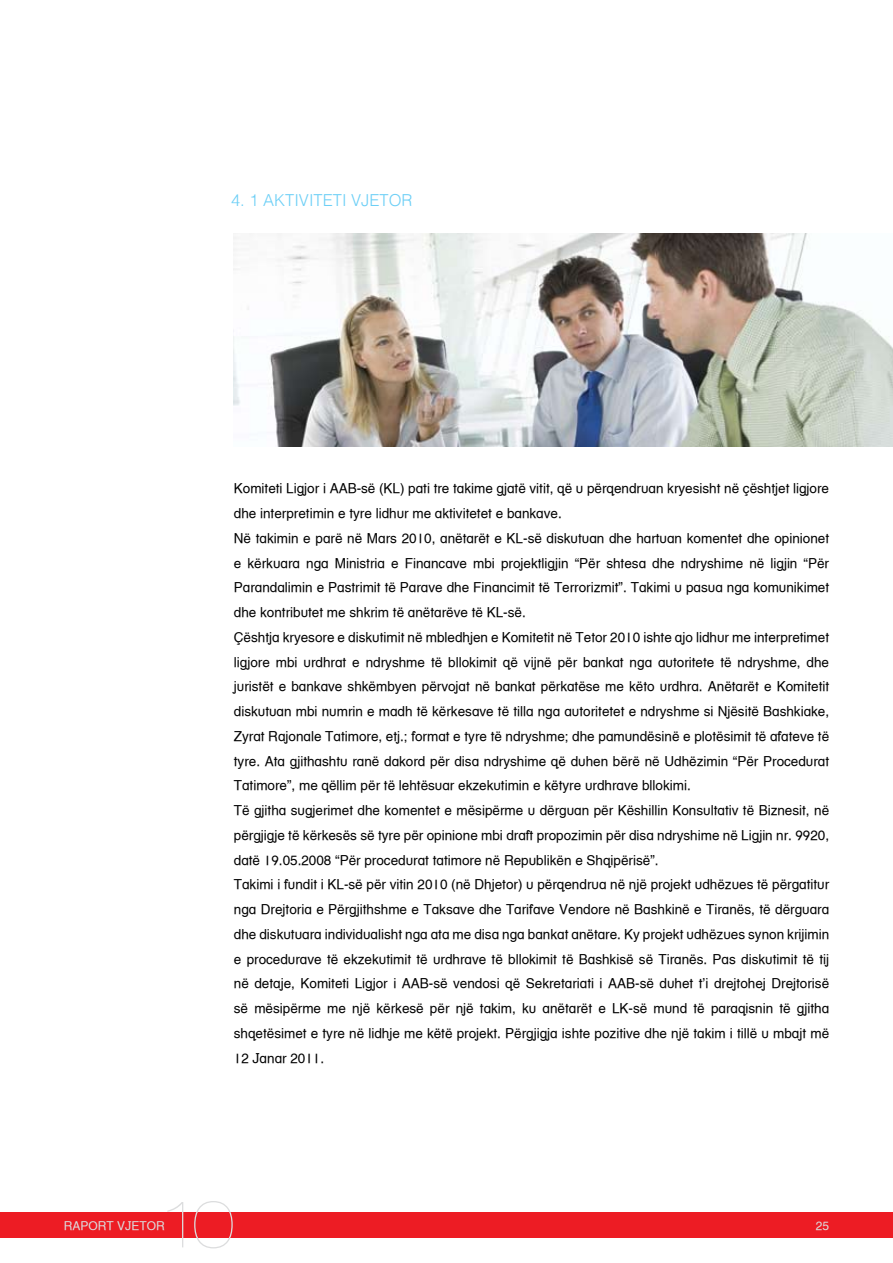
<style>
.page{position:relative;width:893px;height:1263px;background:#fff}
.page>*{position:absolute;margin:0;border:0;box-sizing:border-box;transform-origin:0 0}
.t1{font:300 16.5px "Helvetica LT";color:#6dcff6}
.t2{font:13.5px/24.8px "Helvetica Textbook LT";color:#000}
.t3{font:12px "Helvetica Textbook LT";color:#dcddde}
</style>
<div class="page">
<div style="left:0;top:1212px;width:893px;height:25px;background:#ed1c24"></div>
<svg style="left:167px;top:1201px;width:66px;height:47px"></svg>
<img style="left:234px;top:234px;width:659px;height:212px">
<p class="t1" style="left:231px;top:189px;width:183px">4. 1 AKTIVITETI VJETO R</p>
<p class="t2" style="left:234px;top:476px;width:597px">Komiteti Ligjor i AAB-së (KL) pati tre takime gjatë vitit, që u përqendruan kryesisht në çështjet ligjore dhe interpretimin e tyre lidhur me aktivitetet e bankave.<br>Në takimin e parë në Mars 2010, anëtarët e KL-së diskutuan dhe hartuan komentet dhe opinionet e kërkuara nga Ministria e Financave mbi projektligjin “Për shtesa dhe ndryshime në ligjin “Për Parandalimin e Pastrimit të Parave dhe Financimit të Terrorizmit”. Takimi u pasua nga komunikimet dhe kontributet me shkrim të anëtarëve të KL-së.<br>Çështja kryesore e diskutimit në mbledhjen e Komitetit në Tetor 2010 ishte ajo lidhur me interpretimet ligjore mbi urdhrat e ndryshme të bllokimit që vijnë për bankat nga autoritete të ndryshme, dhe juristët e bankave shkëmbyen përvojat në bankat përkatëse me këto urdhra. Anëtarët e Komitetit diskutuan mbi numrin e madh të kërkesave të tilla nga autoritetet e ndryshme si Njësitë Bashkiake, Zyrat Rajonale Tatimore, etj.; format e tyre të ndryshme; dhe pamundësinë e plotësimit të afateve të tyre. Ata gjithashtu ranë dakord për disa ndryshime që duhen bërë në Udhëzimin “Për Procedurat Tatimore”, me qëllim për të lehtësuar ekzekutimin e këtyre urdhrave bllokimi.<br>Të gjitha sugjerimet dhe komentet e mësipërme u dërguan për Këshillin Konsultativ të Biznesit, në përgjigje të kërkesës së tyre për opinione mbi draft propozimin për disa ndryshime në Ligjin nr. 9920, datë 19.05.2008 “Për procedurat tatimore në Republikën e Shqipërisë”.<br>Takimi i fundit i KL-së për vitin 2010 (në Dhjetor) u përqendrua në një projekt udhëzues të përgatitur nga Drejtoria e Përgjithshme e Taksave dhe Tarifave Vendore në Bashkinë e Tiranës, të dërguara dhe diskutuara individualisht nga ata me disa nga bankat anëtare. Ky projekt udhëzues synon krijimin e procedurave të ekzekutimit të urdhrave të bllokimit të Bashkisë së Tiranës. Pas diskutimit të tij në detaje, Komiteti Ligjor i AAB-së vendosi që Sekretariati i AAB-së duhet t’i drejtohej Drejtorisë së mësipërme me një kërkesë për një takim, ku anëtarët e LK-së mund të paraqisnin të gjitha shqetësimet e tyre në lidhje me këtë projekt. Përgjigja ishte pozitive dhe një takim i tillë u mbajt më 12 Janar 2011.</p>
<p class="t3" style="left:64px;top:1219px;width:102px">RAPORT VJETOR</p>
<p class="t3" style="left:816px;top:1219px;width:15px">25</p>
</div>
